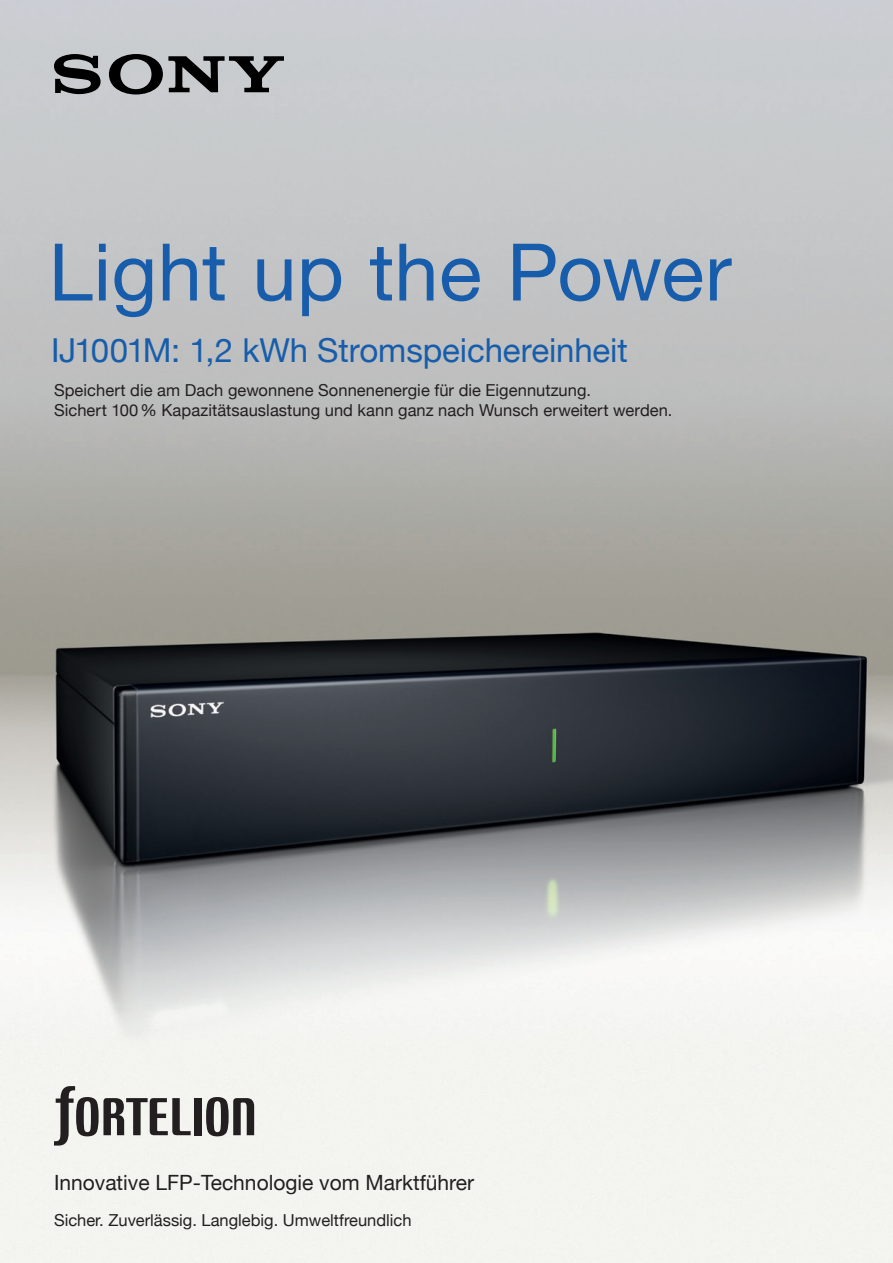
<style>
.page{position:relative;width:893px;height:1263px;background:#fff}
.page>*{position:absolute;margin:0;border:0;box-sizing:border-box;transform-origin:0 0}
.t1{font:79.5px "Helvetica Neue";letter-spacing:.005em;color:#175dab}
.t2{font:33px "Helvetica Neue";letter-spacing:-.005em;color:#175dab}
.t3{font:21px "Helvetica Neue";color:#231f20}
.t4{font:16.5px "Helvetica Neue";color:#231f20}
</style>
<div class="page">
<img style="left:0;top:0;width:893px;height:1263px">
<svg style="left:54px;top:54px;width:47px;height:40px;background:#58595a"></svg>
<svg style="left:109px;top:54px;width:175px;height:40px;background:#77797b"></svg>
<div style="left:194px;top:1098px;width:7px;height:37px;background:#231f20"></div>
<svg style="left:206px;top:1097px;width:48px;height:39px"></svg>
<svg style="left:54px;top:1086px;width:137px;height:59px"></svg>
<p class="t1" style="left:49px;top:215px;width:684px">Light up the Power</p>
<p class="t2" style="left:51px;top:327px;width:578px">IJ1001M: 1,2 kWh Stromspeichereinheit</p>
<p class="t4" style="left:54px;top:378px;width:538px">Speichert die am Dach gewonnene Sonnenenergie für die Eigennutzung.</p>
<p class="t4" style="left:54px;top:398px;width:620px">Sichert 100% Kapazitätsauslastung und kann ganz nach Wunsch erweitert werden.</p>
<p class="t3" style="left:54px;top:1168px;width:422px">Innovative LFP-Technologie vom Marktführer</p>
<p class="t4" style="left:54px;top:1208px;width:359px">Sicher. Zuverlässig. Langlebig. Umweltfreundlich</p>
</div>
